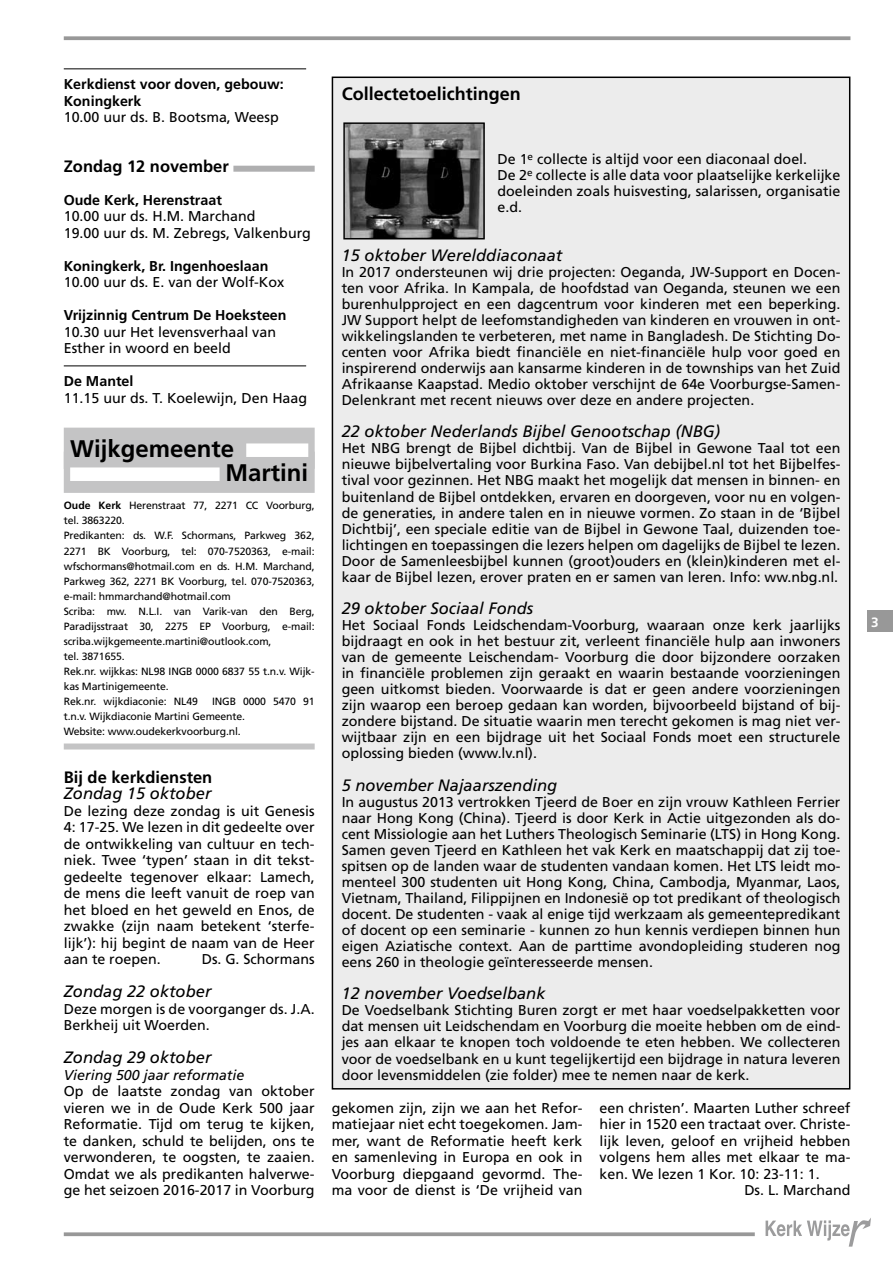
<style>
.page{position:relative;width:893px;height:1263px;background:#fff}
.page>*{position:absolute;margin:0;border:0;box-sizing:border-box;transform-origin:0 0}
.t1{font:700 24px/24px "Frutiger LT Std";color:#000}
.t2{font:700 18px "Frutiger LT Std";color:#000}
.t3{font:italic 16.5px "Frutiger LT Std";color:#000}
.t4{font:700 16.5px "Frutiger LT Std";color:#000}
.t5{font:14.25px/16px "Frutiger LT Std";color:#000;text-align:justify}
.t6{font:700 14.25px/16.5px "Frutiger LT Std";color:#000}
.t7{font:italic 14.25px "Frutiger LT Std";color:#000}
.t8{font:700 13.5px "Frutiger LT Std";color:#fff}
.t9{font:10.5px/15px "Frutiger LT Std";letter-spacing:-.01em;color:#000}
.s1{font-weight:700}
</style>
<div class="page">
<svg style="left:64px;top:36px;width:786px;height:4px;background:#a1a1a1"></svg>
<svg style="left:64px;top:1232px;width:691px;height:4px;background:#a2a2a2"></svg>
<div style="left:867px;top:610px;width:26px;height:21px;background:#989898"></div>
<svg style="left:766px;top:1218px;width:105px;height:28px"></svg>
<hr style="left:64px;top:68px;width:242px;height:1px;background:#000">
<hr style="left:64px;top:365px;width:242px;height:1px;background:#000">
<div style="left:233px;top:166px;width:82px;height:6px;background:#afafb0"></div>
<div style="left:64px;top:428px;width:251px;height:41px;background:#c4c4c5"></div>
<div style="left:64px;top:452px;width:251px;height:41px;background:#c4c4c5"></div>
<div style="left:246px;top:443px;width:62px;height:14px;background:#fff"></div>
<div style="left:70px;top:467px;width:150px;height:14px;background:#fff"></div>
<div style="left:64px;top:743px;width:251px;height:6px;background:#c4c4c5"></div>
<div style="left:332px;top:77px;width:518px;height:1012px;background:#ececec"></div>
<img style="left:345px;top:124px;width:138px;height:113px">
<div style="left:343px;top:122px;width:142px;height:117px;border:1px solid #000"></div>
<p class="t6" style="left:64px;top:76px;width:222px">Kerkdienst voor doven, gebouw:<br>Koningkerk</p>
<p class="t5" style="left:64px;top:110px;width:216px">10.00 uur ds. B. Bootsma, Weesp</p>
<p class="t4" style="left:64px;top:156px;width:167px">Zondag 12 november</p>
<p class="t6" style="left:64px;top:192px;width:160px">Oude Kerk, Herenstraat</p>
<p class="t5" style="left:64px;top:208px;width:249px;line-height:16.5px">10.00 uur ds. H.M. Marchand<br>19.00 uur ds. M. Zebregs, Valkenburg</p>
<p class="t6" style="left:64px;top:258px;width:206px">Koningkerk, Br. Ingenhoeslaan</p>
<p class="t5" style="left:64px;top:275px;width:222px">10.00 uur ds. E. van der Wolf-Kox</p>
<p class="t6" style="left:64px;top:307px;width:224px">Vrijzinnig Centrum De Hoeksteen</p>
<p class="t5" style="left:64px;top:324px;width:214px;line-height:16.5px">10.30 uur Het levensverhaal van<br>Esther in woord en beeld</p>
<p class="t6" style="left:64px;top:373px;width:71px">De Mantel</p>
<p class="t5" style="left:64px;top:390px;width:245px">11.15 uur ds. T. Koelewijn, Den Haag</p>
<h1 class="t1" style="left:226px;top:437px;width:84px;text-indent:-155px">Wijkgemeente<br>Martini</h1>
<p class="t9" style="left:64px;top:498px;width:252px"><span class="s1">Oude Kerk</span> Herenstraat 77, 2271 CC Voorburg, tel. 3863220.<br>Predikanten: ds. W.F. Schormans, Parkweg 362, 2271 BK Voorburg, tel: 070-7520363, e-mail: wfschormans@hotmail.com en ds. H.M. Marchand, Parkweg 362, 2271 BK Voorburg, tel. 070-7520363, e-mail: hmmarchand@hotmail.com<br>Scriba: mw. N.L.I. van Varik-van den Berg, Paradijsstraat 30, 2275 EP Voorburg, e-mail: scriba.wijkgemeente.martini@outlook.com,<br>tel. 3871655.<br>Rek.nr. wijkkas: NL98 INGB 0000 6837 55 t.n.v. Wijk&shy;kas Martinigemeente.<br>Rek.nr. wijkdiaconie: NL49</p>
<p class="t9" style="left:64px;top:693px;width:252px;text-indent:148px">INGB 0000 5470 91 t.n.v. Wijkdiaconie Martini Gemeente.<br>Website: www.oudekerkvoorburg.nl.</p>
<p class="t4" style="left:64px;top:767px;width:150px">Bij de kerkdiensten</p>
<p class="t3" style="left:64px;top:784px;width:149px">Zondag 15 oktober</p>
<p class="t5" style="left:64px;top:802px;width:252px;line-height:16.5px">De lezing deze zondag is uit Genesis 4: 17-25. We lezen in dit gedeelte over de ontwikkeling van cultuur en tech&shy;niek. Twee ‘typen’ staan in dit tekst&shy;gedeelte tegenover elkaar: Lamech, de mens die leeft vanuit de roep van het bloed en het geweld en Enos, de zwakke (zijn naam betekent ‘sterfe&shy;lijk’): hij begint de naam van de Heer aan te roepen.</p>
<p class="t5" style="left:202px;top:951px;width:114px">Ds. G. Schormans</p>
<p class="t3" style="left:64px;top:982px;width:149px">Zondag 22 oktober</p>
<p class="t5" style="left:64px;top:1000px;width:252px;line-height:16.5px">Deze morgen is de voorganger ds. J.A.<br>Berkheij uit Woerden.</p>
<p class="t3" style="left:64px;top:1048px;width:149px">Zondag 29 oktober</p>
<p class="t7" style="left:64px;top:1066px;width:182px">Viering 500 jaar reformatie</p>
<p class="t5" style="left:64px;top:1083px;width:252px;line-height:16.5px">Op de laatste zondag van oktober vieren we in de Oude Kerk 500 jaar Reformatie. Tijd om terug te kijken, te danken, schuld te belijden, ons te verwonderen, te oogsten, te zaaien.<br>Omdat we als predikanten halverwe&shy;ge het seizoen 2016-2017 in Voorburg</p>
<p class="t2" style="left:342px;top:83px;width:181px">Collectetoelichtingen</p>
<p class="t5" style="left:497px;top:151px;width:344px;text-align:left">De 1<sup>e</sup> collecte is altijd voor een diaconaal doel.<br>De 2<sup>e</sup> collecte is alle data voor plaatselijke kerkelijke doeleinden zoals huisvesting, salarissen, organisatie e.d.</p>
<p class="t3" style="left:342px;top:245px;width:222px">15 oktober Werelddiaconaat</p>
<p class="t5" style="left:342px;top:264px;width:500px">In 2017 ondersteunen wij drie projecten: Oeganda, JW-Support en Docen&shy;ten voor Afrika. In Kampala, de hoofdstad van Oeganda, steunen we een burenhulpproject en een dagcentrum voor kinderen met een beperking.<br>JW Support helpt de leefomstandigheden van kinderen en vrouwen in ont&shy;wikkelingslanden te verbeteren, met name in Bangladesh. De Stichting Do&shy;centen voor Afrika biedt financiële en niet-financiële hulp voor goed en inspirerend onderwijs aan kansarme kinderen in de townships van het Zuid Afrikaanse Kaapstad. Medio oktober verschijnt de 64e Voorburgse-Samen-Delenkrant met recent nieuws over deze en andere projecten.</p>
<p class="t3" style="left:342px;top:422px;width:380px">22 oktober Nederlands Bijbel Genootschap (NBG)</p>
<p class="t5" style="left:342px;top:440px;width:500px">Het NBG brengt de Bijbel dichtbij. Van de Bijbel in Gewone Taal tot een nieuwe bijbelvertaling voor Burkina Faso. Van debijbel.nl tot het Bijbelfes&shy;tival voor gezinnen. Het NBG maakt het mogelijk dat mensen in binnen- en buitenland de Bijbel ontdekken, ervaren en doorgeven, voor nu en volgen&shy;de generaties, in andere talen en in nieuwe vormen. Zo staan in de ‘Bijbel Dichtbij’, een speciale editie van de Bijbel in Gewone Taal, duizenden toe&shy;lichtingen en toepassingen die lezers helpen om dagelijks de Bijbel te lezen.<br>Door de Samenleesbijbel kunnen (groot)ouders en (klein)kinderen met el&shy;kaar de Bijbel lezen, erover praten en er samen van leren. Info: ww.nbg.nl.</p>
<p class="t3" style="left:342px;top:598px;width:193px">29 oktober Sociaal Fonds</p>
<p class="t5" style="left:342px;top:617px;width:500px">Het Sociaal Fonds Leidschendam-Voorburg, waaraan onze kerk jaarlijks bijdraagt en ook in het bestuur zit, verleent financiële hulp aan inwoners van de gemeente Leischendam- Voorburg die door bijzondere oorzaken in financiële problemen zijn geraakt en waarin bestaande voorzieningen geen uitkomst bieden. Voorwaarde is dat er geen andere voorzieningen zijn waarop een beroep gedaan kan worden, bijvoorbeeld bijstand of bij&shy;zondere bijstand. De situatie waarin men terecht gekomen is mag niet ver&shy;wijtbaar zijn en een bijdrage uit het Sociaal Fonds moet een structurele oplossing bieden (www.lv.nl).</p>
<p class="t3" style="left:342px;top:775px;width:217px">5 november Najaarszending</p>
<p class="t5" style="left:342px;top:794px;width:500px">In augustus 2013 vertrokken Tjeerd de Boer en zijn vrouw Kathleen Ferrier naar Hong Kong (China). Tjeerd is door Kerk in Actie uitgezonden als do&shy;cent Missiologie aan het Luthers Theologisch Seminarie (LTS) in Hong Kong.<br>Samen geven Tjeerd en Kathleen het vak Kerk en maatschappij dat zij toe&shy;spitsen op de landen waar de studenten vandaan komen. Het LTS leidt mo&shy;menteel 300 studenten uit Hong Kong, China, Cambodja, Myanmar, Laos, Vietnam, Thailand, Filippijnen en Indonesië op tot predikant of theologisch docent. De studenten - vaak al enige tijd werkzaam als gemeentepredikant of docent op een seminarie - kunnen zo hun kennis verdiepen binnen hun eigen Aziatische context. Aan de parttime avondopleiding studeren nog eens 260 in theologie geïnteresseerde mensen.</p>
<p class="t3" style="left:342px;top:984px;width:205px">12 november Voedselbank</p>
<p class="t5" style="left:342px;top:1002px;width:500px">De Voedselbank Stichting Buren zorgt er met haar voedselpakketten voor dat mensen uit Leidschendam en Voorburg die moeite hebben om de eind&shy;jes aan elkaar te knopen toch voldoende te eten hebben. We collecteren voor de voedselbank en u kunt tegelijkertijd een bijdrage in natura leveren door levensmiddelen (zie folder) mee te nemen naar de kerk.</p>
<p class="t5" style="left:332px;top:1099px;width:252px;line-height:16.5px">gekomen zijn, zijn we aan het Refor&shy;matiejaar niet echt toegekomen. Jam&shy;mer, want de Reformatie heeft kerk en samenleving in Europa en ook in Voorburg diepgaand gevormd. The&shy;ma voor de dienst is ‘De vrijheid van</p>
<p class="t5" style="left:600px;top:1100px;width:252px">een christen’. Maarten Luther schreef</p>
<p class="t5" style="left:600px;top:1116px;width:252px">hier in 1520 een tractaat over. Christe-</p>
<p class="t5" style="left:600px;top:1133px;width:252px">lijk leven, geloof en vrijheid hebben</p>
<p class="t5" style="left:600px;top:1149px;width:252px">volgens hem alles met elkaar te ma-</p>
<p class="t5" style="left:600px;top:1166px;width:222px">ken. We lezen 1 Kor. 10: 23-11: 1.</p>
<p class="t5" style="left:744px;top:1182px;width:108px">Ds. L. Marchand</p>
<p class="t8" style="left:871px;top:615px;width:9px">3</p>
</div>
